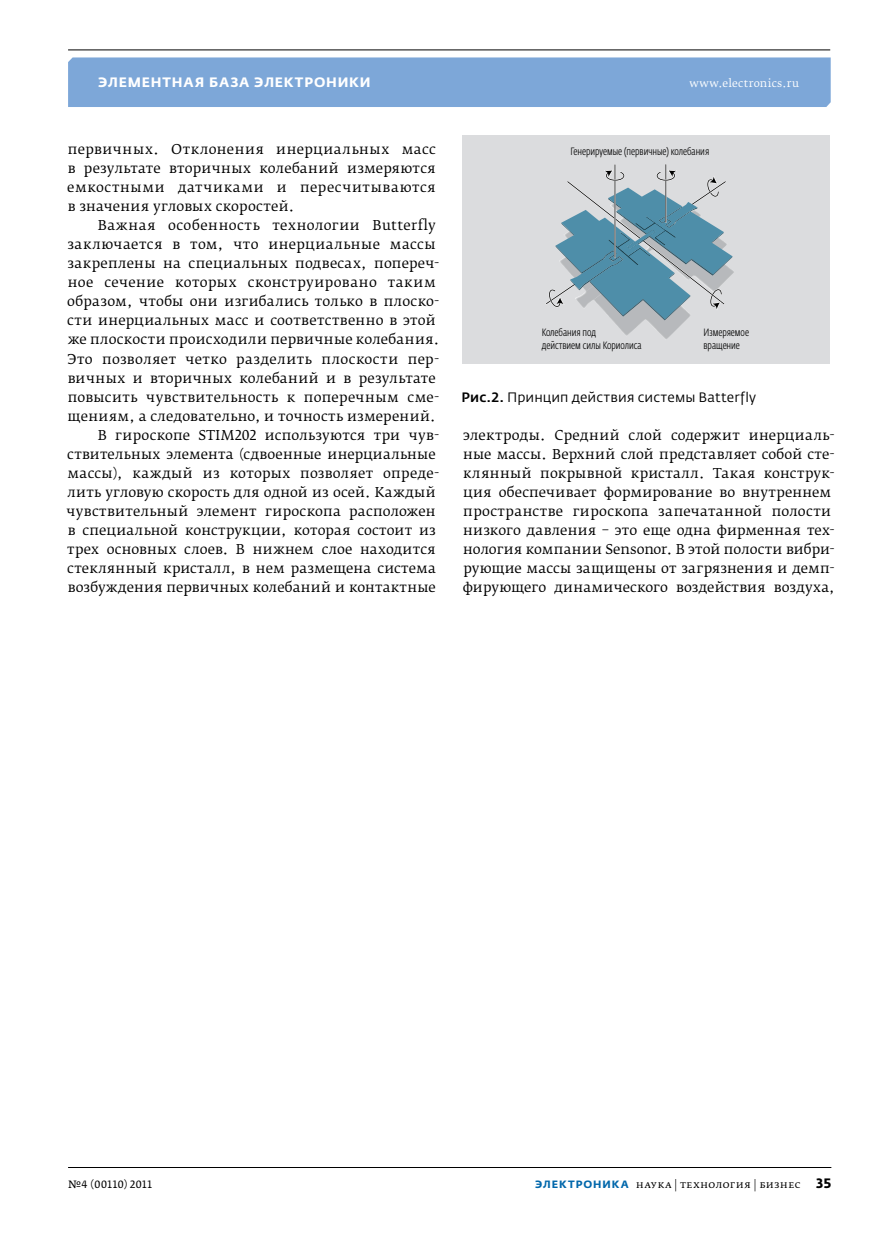
<style>
.page{position:relative;width:881px;height:1234px;background:#fff}
.page>*{position:absolute;margin:0;border:0;box-sizing:border-box;transform-origin:0 0}
.t1{font:13.5px/19px "Fedra Serif B Pro";letter-spacing:.015em;color:#000;text-align:justify}
.t2{font:13.5px "Fedra Sans Pro";letter-spacing:.005em;color:#000}
.t3{font:700 13.5px "Fedra Sans Alt Pro";letter-spacing:.06em;color:#fff}
.t4{font:300 10.5px/13.2px "Fedra Sans Cond Pro";color:#000}
.t5{font:10.5px "Fedra Serif B Pro";letter-spacing:.035em;color:#000}
.t6{font:10.5px "Fedra Serif B Pro";letter-spacing:.03em;color:#fff}
.t7{font:10.5px "Fedra Serif A Pro";letter-spacing:.02em;color:#000}
.s1{font-weight:500}
.s2{font-family:"Fedra Sans Alt Pro";font-weight:700;color:#0067ab}
.s3{font-family:"Fedra Sans Pro";font-weight:700;font-size:13.5px}
</style>
<div class="page">
<div style="left:68px;top:57px;width:762px;height:50px;background:#7da7d8"></div>
<hr style="left:68px;top:50px;width:761px;height:1px;background:#000">
<hr style="left:68px;top:1166px;width:763px;height:1px;background:#000">
<div style="left:462px;top:135px;width:367px;height:228px;background:#dbdcde"></div>
<img style="left:612px;top:256px;width:122px;height:83px">
<hr style="left:614px;top:164px;width:1px;height:94px;background:#000">
<hr style="left:664px;top:164px;width:2px;height:59px;background:#fff">
<hr style="left:665px;top:164px;width:1px;height:59px;background:#000">
<svg style="left:546px;top:170px;width:186px;height:150px"></svg>
<p class="t3" style="left:98px;top:74px;width:274px">ЭЛЕМЕНТНАЯ БАЗА ЭЛЕКТРОНИКИ</p>
<p class="t6" style="left:689px;top:77px;width:111px">www.electronics.ru</p>
<p class="t1" style="left:67px;top:140px;width:370px">первичных. Отклонения инерциальных масс в результате вторичных колебаний измеряются емкостными датчиками и пересчитываются в значения угловых скоростей.</p>
<p class="t1" style="left:66px;top:216px;width:374px;text-align:right">Важная особенность технологии Butterfly заключается в том, что инерциальные массы закреплены на специальных подвесах, попереч&shy;ное сечение которых сконструировано таким образом, чтобы они изгибались только в плоско&shy;сти инерциальных масс и соответственно в этой же плоскости происходили первичные колебания.<br>Это позволяет четко разделить плоскости пер&shy;вичных и вторичных колебаний и в результате повысить чувствительность к поперечным сме&shy;щениям, а следовательно, и точность измерений.<br>В гироскопе STIM202 используются три чув&shy;ствительных элемента (сдвоенные инерциальные массы), каждый из которых позволяет опреде&shy;лить угловую скорость для одной из осей. Каждый чувствительный элемент гироскопа расположен в специальной конструкции, которая состоит из трех основных слоев. В нижнем слое находится стеклянный кристалл, в нем размещена система возбуждения первичных колебаний и контактные</p>
<p class="t4" style="left:570px;top:145px;width:140px">Генерируемые (первичные) колебания</p>
<p class="t4" style="left:541px;top:326px;width:101px">Колебания под<br>действием силы Кориолиса</p>
<p class="t4" style="left:703px;top:326px;width:47px">Измеряемое вращение</p>
<p class="t2" style="left:461px;top:388px;width:296px"><span class="s1">Рис.2.</span> Принцип действия системы Batterfly</p>
<p class="t1" style="left:462px;top:425px;width:373px;text-align:left">электроды. Средний слой содержит инерциаль&shy;ные массы. Верхний слой представляет собой сте&shy;клянный покрывной кристалл. Такая конструк&shy;ция обеспечивает формирование во внутреннем пространстве гироскопа запечатанной полости низкого давления – это еще одна фирменная тех&shy;нология компании Sensonor. В этой полости вибри&shy;рующие массы защищены от загрязнения и демп&shy;фирующего динамического воздействия воздуха,</p>
<p class="t7" style="left:68px;top:1177px;width:85px">№4 (00110) 2011</p>
<p class="t5" style="left:535px;top:1177px;width:297px"><span class="s2">ЭЛЕКТРОНИКА</span> наука | технология | бизнес <span class="s3">35</span></p>
</div>
